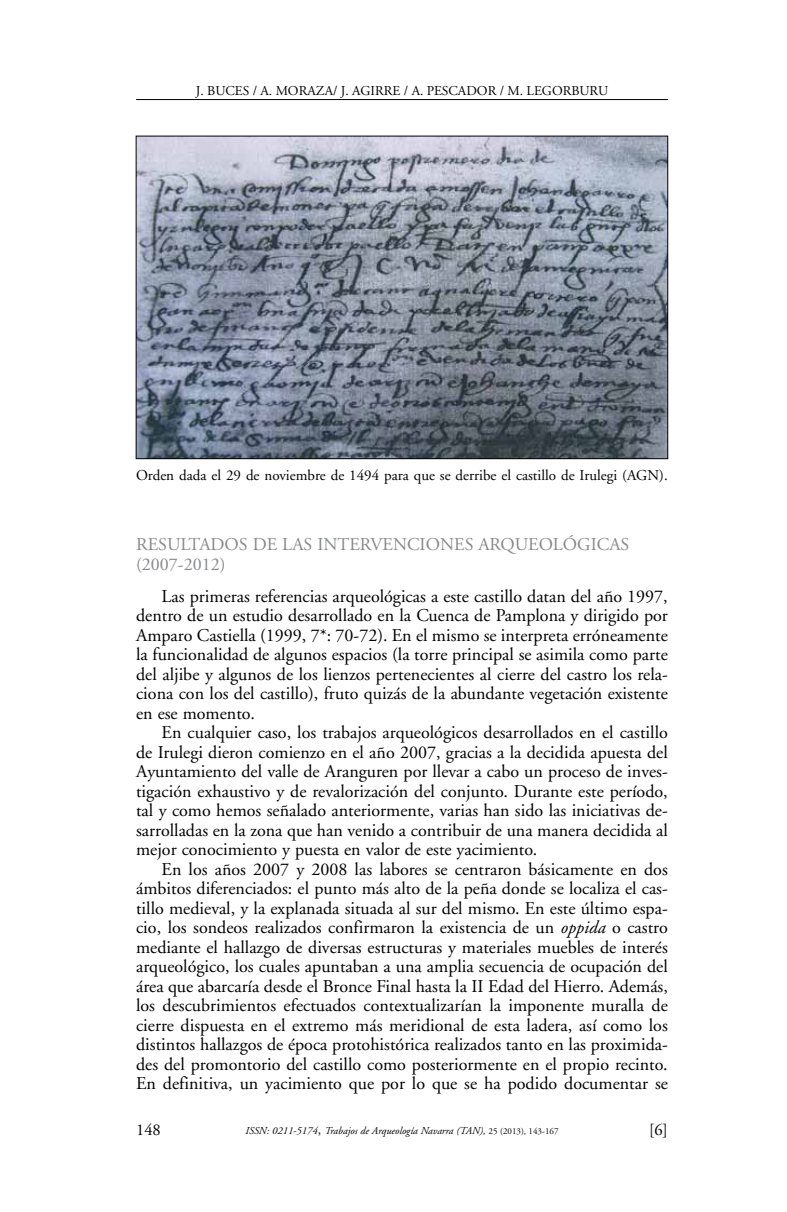
<style>
.page{position:relative;width:787px;height:1212px;background:#fff}
.page>*{position:absolute;margin:0;border:0;box-sizing:border-box;transform-origin:0 0}
.t1{font:18px/19.5px "Adobe Garamond";color:#000;text-align:justify}
.t2{font:18px "Adobe Garamond";color:#87888a}
.t3{font:16.5px "Adobe Garamond";color:#000}
.t4{font:15px "Adobe Garamond";color:#000}
.t5{font:13.5px "Adobe Garamond";color:#000}
.t6{font:italic 10.5px "Adobe Garamond";color:#000}
.s1{font-style:italic}
.s2{font-style:normal;font-size:13.5px}
.s3{font-style:normal;font-size:9px}
</style>
<div class="page">
<hr style="left:136px;top:99px;width:532px;height:1px;background:#000">
<img style="left:138px;top:138px;width:528px;height:319px">
<p class="t5" style="left:196px;top:83px;width:21px">j. buces</p>
<p class="t5" style="left:253px;top:83px;width:34px">/ a. moraza</p>
<p class="t5" style="left:333px;top:83px;width:29px">/ j. agirre</p>
<p class="t5" style="left:404px;top:83px;width:33px">/ a. pescador</p>
<p class="t5" style="left:500px;top:83px;width:37px">/ m. legorburu</p>
<p class="t4" style="left:136px;top:467px;width:533px">Orden dada el 29 de noviembre de 1494 para que se derribe el castillo de Irulegi (AGN).</p>
<p class="t2" style="left:136px;top:535px;width:24px">Resultados</p>
<p class="t2" style="left:253px;top:535px;width:41px">de las</p>
<p class="t2" style="left:317px;top:535px;width:13px">intervenciones</p>
<p class="t2" style="left:478px;top:535px;width:14px">arqueol</p>
<p class="t2" style="left:563px;top:535px;width:26px">ógicas</p>
<p class="t2" style="left:136px;top:554px;width:91px">(2007-2012)</p>
<p class="t1" style="left:136px;top:587px;width:533px;text-indent:26px">Las primeras referencias arqueológicas a este castillo datan del año 1997, dentro de un estudio desarrollado en la Cuenca de Pamplona y dirigido por Amparo Castiella (1999, 7*: 70-72). En el mismo se interpreta erróneamente la funcionalidad de algunos espacios (la torre principal se asimila como parte del aljibe y algunos de los lienzos pertenecientes al cierre del castro los rela&shy;ciona con los del castillo), fruto quizás de la abundante vegetación existente en ese momento.</p>
<p class="t1" style="left:136px;top:723px;width:533px;text-indent:26px">En cualquier caso, los trabajos arqueológicos desarrollados en el castillo de Irulegi dieron comienzo en el año 2007, gracias a la decidida apuesta del Ayuntamiento del valle de Aranguren por llevar a cabo un proceso de inves&shy;tigación exhaustivo y de revalorización del conjunto. Durante este período, tal y como hemos señalado anteriormente, varias han sido las iniciativas de&shy;sarrolladas en la zona que han venido a contribuir de una manera decidida al mejor conocimiento y puesta en valor de este yacimiento.</p>
<p class="t1" style="left:136px;top:860px;width:533px;text-indent:26px">En los años 2007 y 2008 las labores se centraron básicamente en dos ámbitos diferenciados: el punto más alto de la peña donde se localiza el cas&shy;tillo medieval, y la explanada situada al sur del mismo. En este último espa&shy;cio, los sondeos realizados confirmaron la existencia de un <span class="s1">oppida</span> o castro mediante el hallazgo de diversas estructuras y materiales muebles de interés arqueológico, los cuales apuntaban a una amplia secuencia de ocupación del área que abarcaría desde el Bronce Final hasta la II Edad del Hierro. Además, los descubrimientos efectuados contextualizarían la imponente muralla de cierre dispuesta en el extremo más meridional de esta ladera, así como los distintos hallazgos de época protohistórica realizados tanto en las proximida&shy;des del promontorio del castillo como posteriormente en el propio recinto.<br>En definitiva, un yacimiento que por lo que se ha podido documentar se</p>
<p class="t3" style="left:136px;top:1121px;width:26px">148</p>
<p class="t6" style="left:245px;top:1125px;width:314px">ISSN: 0211-5174<span class="s2">,</span> Trabajos de Arqueología Navarra (TAN), <span class="s3">25 (2013), 143-167</span></p>
<p class="t3" style="left:649px;top:1121px;width:20px">[6]</p>
</div>
